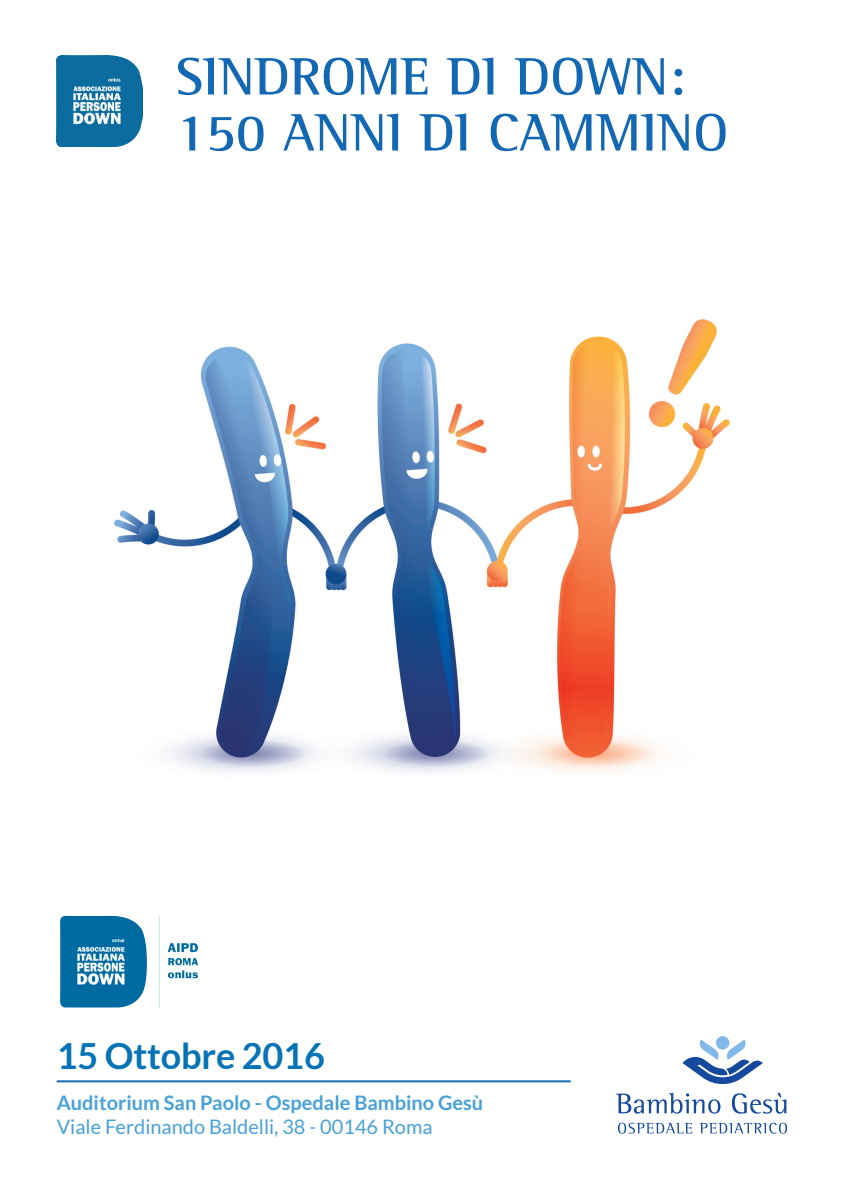
<style>
.page{position:relative;width:842px;height:1191px;background:#fff}
.page>*{position:absolute;margin:0;border:0;box-sizing:border-box;transform-origin:0 0}
.t1{font:700 54px/56px "Rotis Semi Serif Std";color:#1268b3}
.t2{font:700 36px "Lato";letter-spacing:-.005em;color:#0673b6}
.t3{font:700 20px "Lato";color:#48a1d8}
.t4{font:20px "Lato";color:#48a1d8}
</style>
<div class="page">
<img style="left:56px;top:101px;width:674px;height:671px">
<svg style="left:618px;top:1122px;width:74px;height:11px"></svg>
<svg style="left:699px;top:1122px;width:88px;height:11px"></svg>
<svg style="left:616px;top:1092px;width:104px;height:21px"></svg>
<svg style="left:732px;top:1092px;width:54px;height:21px"></svg>
<svg style="left:682px;top:1036px;width:81px;height:48px"></svg>
<hr style="left:57px;top:1080px;width:514px;height:2px;background:#1268b3">
<img style="left:57px;top:56px;width:86px;height:90px">
<img style="left:60px;top:915px;width:139px;height:93px">
<h1 class="t1" style="left:176px;top:48px;width:554px">SINDROME DI DOWN:<br>150 ANNI DI CAMMINO</h1>
<h2 class="t2" style="left:57px;top:1033px;width:270px">15 Ottobre 2016</h2>
<p class="t3" style="left:57px;top:1090px;width:428px">Auditorium San Paolo - Ospedale Bambino Gesù</p>
<p class="t4" style="left:57px;top:1114px;width:377px">Viale Ferdinando Baldelli, 38 - 00146 Roma</p>
</div>
